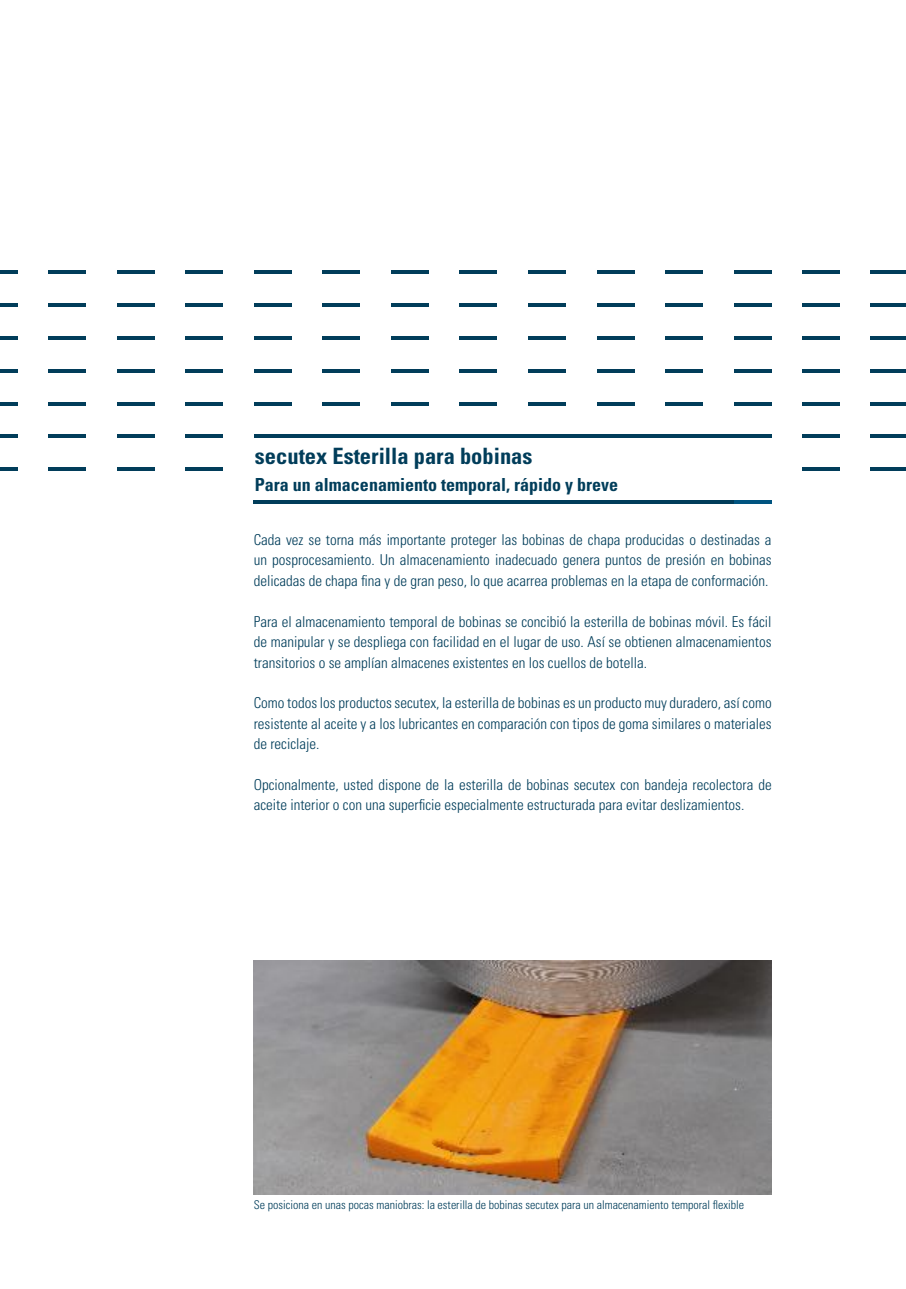
<style>
.page{position:relative;width:906px;height:1289px;background:#fff}
.page>*{position:absolute;margin:0;border:0;box-sizing:border-box;transform-origin:0 0}
.t1{font:700 condensed 22.5px "Univers";color:#013d5a}
.t2{font:700 condensed 18px "Univers";color:#013d5a}
.t3{font:300 condensed 15px/20.4px "Univers";color:#013d5a;text-align:justify}
.t4{font:300 condensed 12px "Univers";color:#013d5a}
</style>
<div class="page">
<hr style="left:0;top:270px;width:17px;height:4px;background:#013d5a">
<hr style="left:0;top:303px;width:17px;height:4px;background:#013d5a">
<hr style="left:0;top:336px;width:17px;height:4px;background:#013d5a">
<hr style="left:0;top:369px;width:17px;height:3px;background:#013d5a">
<hr style="left:0;top:402px;width:17px;height:3px;background:#013d5a">
<hr style="left:0;top:434px;width:17px;height:4px;background:#013d5a">
<hr style="left:0;top:467px;width:17px;height:4px;background:#013d5a">
<hr style="left:48px;top:270px;width:38px;height:4px;background:#013d5a">
<hr style="left:48px;top:303px;width:38px;height:4px;background:#013d5a">
<hr style="left:48px;top:336px;width:38px;height:4px;background:#013d5a">
<hr style="left:48px;top:369px;width:38px;height:3px;background:#013d5a">
<hr style="left:48px;top:402px;width:38px;height:3px;background:#013d5a">
<hr style="left:48px;top:434px;width:38px;height:4px;background:#013d5a">
<hr style="left:48px;top:467px;width:38px;height:4px;background:#013d5a">
<hr style="left:117px;top:270px;width:37px;height:4px;background:#013d5a">
<hr style="left:117px;top:303px;width:37px;height:4px;background:#013d5a">
<hr style="left:117px;top:336px;width:37px;height:4px;background:#013d5a">
<hr style="left:117px;top:369px;width:37px;height:3px;background:#013d5a">
<hr style="left:117px;top:402px;width:37px;height:3px;background:#013d5a">
<hr style="left:117px;top:434px;width:37px;height:4px;background:#013d5a">
<hr style="left:117px;top:467px;width:37px;height:4px;background:#013d5a">
<hr style="left:185px;top:270px;width:38px;height:4px;background:#013d5a">
<hr style="left:185px;top:303px;width:38px;height:4px;background:#013d5a">
<hr style="left:185px;top:336px;width:38px;height:4px;background:#013d5a">
<hr style="left:185px;top:369px;width:38px;height:3px;background:#013d5a">
<hr style="left:185px;top:402px;width:38px;height:3px;background:#013d5a">
<hr style="left:185px;top:434px;width:38px;height:4px;background:#013d5a">
<hr style="left:185px;top:467px;width:38px;height:4px;background:#013d5a">
<hr style="left:254px;top:270px;width:38px;height:4px;background:#013d5a">
<hr style="left:254px;top:303px;width:38px;height:4px;background:#013d5a">
<hr style="left:254px;top:336px;width:38px;height:4px;background:#013d5a">
<hr style="left:254px;top:369px;width:38px;height:3px;background:#013d5a">
<hr style="left:254px;top:402px;width:38px;height:3px;background:#013d5a">
<hr style="left:254px;top:434px;width:38px;height:4px;background:#013d5a">
<hr style="left:322px;top:270px;width:38px;height:4px;background:#013d5a">
<hr style="left:322px;top:303px;width:38px;height:4px;background:#013d5a">
<hr style="left:322px;top:336px;width:38px;height:4px;background:#013d5a">
<hr style="left:322px;top:369px;width:38px;height:3px;background:#013d5a">
<hr style="left:322px;top:402px;width:38px;height:3px;background:#013d5a">
<hr style="left:391px;top:270px;width:38px;height:4px;background:#013d5a">
<hr style="left:391px;top:303px;width:38px;height:4px;background:#013d5a">
<hr style="left:391px;top:336px;width:38px;height:4px;background:#013d5a">
<hr style="left:391px;top:369px;width:38px;height:3px;background:#013d5a">
<hr style="left:391px;top:402px;width:38px;height:3px;background:#013d5a">
<hr style="left:254px;top:500px;width:492px;height:4px;background:#013d5a">
<hr style="left:459px;top:270px;width:38px;height:4px;background:#013d5a">
<hr style="left:459px;top:303px;width:38px;height:4px;background:#013d5a">
<hr style="left:459px;top:336px;width:38px;height:4px;background:#013d5a">
<hr style="left:459px;top:369px;width:38px;height:3px;background:#013d5a">
<hr style="left:459px;top:402px;width:38px;height:3px;background:#013d5a">
<hr style="left:528px;top:270px;width:38px;height:4px;background:#013d5a">
<hr style="left:528px;top:303px;width:38px;height:4px;background:#013d5a">
<hr style="left:528px;top:336px;width:38px;height:4px;background:#013d5a">
<hr style="left:528px;top:369px;width:38px;height:3px;background:#013d5a">
<hr style="left:528px;top:402px;width:38px;height:3px;background:#013d5a">
<hr style="left:596px;top:270px;width:38px;height:4px;background:#013d5a">
<hr style="left:596px;top:303px;width:38px;height:4px;background:#013d5a">
<hr style="left:596px;top:336px;width:38px;height:4px;background:#013d5a">
<hr style="left:596px;top:369px;width:38px;height:3px;background:#013d5a">
<hr style="left:596px;top:402px;width:38px;height:3px;background:#013d5a">
<hr style="left:665px;top:303px;width:38px;height:4px;background:#013d5a">
<hr style="left:665px;top:270px;width:38px;height:4px;background:#013d5a">
<hr style="left:665px;top:336px;width:38px;height:4px;background:#013d5a">
<hr style="left:665px;top:369px;width:38px;height:3px;background:#013d5a">
<hr style="left:665px;top:402px;width:38px;height:3px;background:#013d5a">
<hr style="left:278px;top:434px;width:151px;height:4px;background:#013d5a">
<hr style="left:413px;top:434px;width:332px;height:4px;background:#013d5a">
<hr style="left:733px;top:303px;width:38px;height:4px;background:#013d5a">
<hr style="left:733px;top:270px;width:38px;height:4px;background:#013d5a">
<hr style="left:733px;top:336px;width:38px;height:4px;background:#013d5a">
<hr style="left:733px;top:369px;width:38px;height:3px;background:#013d5a">
<hr style="left:733px;top:402px;width:38px;height:3px;background:#013d5a">
<hr style="left:733px;top:434px;width:38px;height:4px;background:#013d5a">
<hr style="left:733px;top:500px;width:38px;height:4px;background:#005480">
<hr style="left:802px;top:303px;width:38px;height:4px;background:#013d5a">
<hr style="left:802px;top:270px;width:38px;height:4px;background:#013d5a">
<hr style="left:802px;top:336px;width:38px;height:4px;background:#013d5a">
<hr style="left:802px;top:369px;width:38px;height:3px;background:#013d5a">
<hr style="left:802px;top:402px;width:38px;height:3px;background:#013d5a">
<hr style="left:802px;top:434px;width:38px;height:4px;background:#013d5a">
<hr style="left:802px;top:467px;width:38px;height:4px;background:#013d5a">
<hr style="left:871px;top:270px;width:35px;height:4px;background:#013d5a">
<hr style="left:871px;top:303px;width:35px;height:4px;background:#013d5a">
<hr style="left:871px;top:336px;width:35px;height:4px;background:#013d5a">
<hr style="left:871px;top:369px;width:35px;height:3px;background:#013d5a">
<hr style="left:871px;top:402px;width:35px;height:3px;background:#013d5a">
<hr style="left:871px;top:434px;width:35px;height:4px;background:#013d5a">
<hr style="left:871px;top:467px;width:35px;height:4px;background:#013d5a">
<img style="left:254px;top:960px;width:517px;height:234px">
<h1 class="t1" style="left:255px;top:441px;width:279px">secutex Esterilla para bobinas</h1>
<p class="t2" style="left:255px;top:473px;width:364px">Para un almacenamiento temporal, rápido y breve</p>
<p class="t3" style="left:254px;top:529px;width:519px">Cada vez se torna más importante proteger las bobinas de chapa producidas o destinadas a un posprocesamiento. Un almacenamiento inadecuado genera puntos de presión en bobinas delicadas de chapa fina y de gran peso, lo que acarrea problemas en la etapa de conformación.</p>
<p class="t3" style="left:254px;top:611px;width:519px">Para el almacenamiento temporal de bobinas se concibió la esterilla de bobinas móvil. Es fácil de manipular y se despliega con facilidad en el lugar de uso. Así se obtienen almacenamientos transitorios o se amplían almacenes existentes en los cuellos de botella.</p>
<p class="t3" style="left:254px;top:693px;width:519px">Como todos los productos secutex, la esterilla de bobinas es un producto muy duradero, así como resistente al aceite y a los lubricantes en comparación con tipos de goma similares o materiales de reciclaje.</p>
<p class="t3" style="left:254px;top:774px;width:519px">Opcionalmente, usted dispone de la esterilla de bobinas secutex con bandeja recolectora de aceite interior o con una superficie especialmente estructurada para evitar deslizamientos.</p>
<p class="t4" style="left:254px;top:1196px;width:492px">Se posiciona en unas pocas maniobras: la esterilla de bobinas secutex para un almacenamiento temporal flexible</p>
</div>
